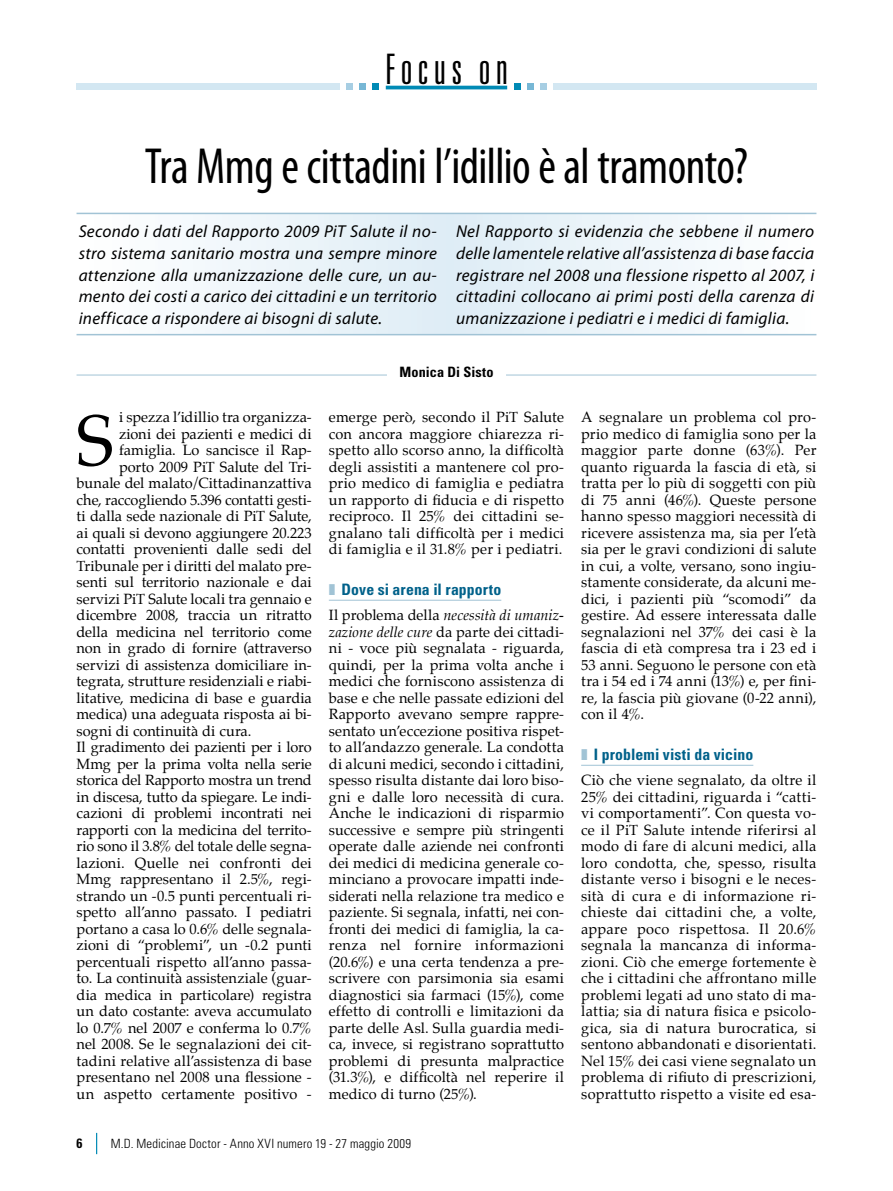
<style>
.page{position:relative;width:893px;height:1191px;background:#fff}
.page>*{position:absolute;margin:0;border:0;box-sizing:border-box;transform-origin:0 0}
.t1{font:72px "Palatino";color:#000}
.t2{font:condensed 51px "Myriad Pro";letter-spacing:-.01em;color:#000;scale:.95 1}
.t3{font:300 ultra-condensed 42px "Univers";color:#000}
.t4{font:italic 17.25px/21.8px "Myriad Pro";letter-spacing:.015em;color:#000;text-align:justify}
.t5{font:700 condensed 15.75px "Univers";letter-spacing:.005em;color:#00618a}
.t6{font:14.55px/16.5px "Palatino";letter-spacing:.005em;color:#000;text-align:justify}
.t7{font:700 condensed 14.25px "Univers";letter-spacing:.01em;color:#000}
.t8{font:700 condensed 13.5px "Univers";color:#000}
.t9{font:300 condensed 12.75px "Univers";letter-spacing:.015em;color:#000}
.s1{color:#a1c3d5}
.s2{font-style:italic}
</style>
<div class="page">
<hr style="left:386px;top:86px;width:121px;height:3px;background:#008ab5">
<svg style="left:372px;top:83px;width:6px;height:6px"></svg>
<div style="left:359px;top:83px;width:7px;height:6px;background:#77b7d5"></div>
<svg style="left:347px;top:83px;width:6px;height:6px"></svg>
<div style="left:77px;top:83px;width:263px;height:6px;background:#d3e7f2"></div>
<svg style="left:540px;top:83px;width:6px;height:6px"></svg>
<div style="left:527px;top:83px;width:7px;height:6px;background:#77b7d5"></div>
<div style="left:514px;top:83px;width:7px;height:6px;background:#008ab5"></div>
<div style="left:553px;top:83px;width:263px;height:6px;background:#d3e7f2"></div>
<svg style="left:96px;top:1132px;width:1px;height:22px"></svg>
<hr style="left:329px;top:600px;width:172px;height:1px;background:#a1c3d5">
<hr style="left:581px;top:765px;width:172px;height:1px;background:#a1c3d5">
<svg style="left:77px;top:214px;width:739px;height:120px"></svg>
<hr style="left:77px;top:213px;width:739px;height:1px;background:#a1c3d5">
<hr style="left:77px;top:334px;width:739px;height:1px;background:#a1c3d5">
<hr style="left:77px;top:375px;width:310px;height:1px;background:#a1c3d5">
<hr style="left:506px;top:375px;width:310px;height:1px;background:#a1c3d5">
<h3 class="t3" style="left:385px;top:47px;width:124px">Focus on</h3>
<h2 class="t2" style="left:145px;top:135px;width:637px">Tra Mmg e cittadini l’idillio è al tramonto?</h2>
<p class="t4" style="left:79px;top:220px;width:360px">Secondo i dati del Rapporto 2009 PiT Salute il no&shy;stro sistema sanitario mostra una sempre minore attenzione alla umanizzazione delle cure, un au&shy;mento dei costi a carico dei cittadini e un territorio inefficace a rispondere ai bisogni di salute.</p>
<p class="t4" style="left:456px;top:220px;width:360px">Nel Rapporto si evidenzia che sebbene il numero delle lamentele relative all’assistenza di base faccia registrare nel 2008 una flessione rispetto al 2007, i cittadini collocano ai primi posti della carenza di umanizzazione i pediatri e i medici di famiglia.</p>
<p class="t7" style="left:399px;top:363px;width:96px">Monica Di Sisto</p>
<p class="t6" style="left:119px;top:409px;width:194px">i spezza l’idillio tra organizza-</p>
<p class="t6" style="left:119px;top:425px;width:194px">zioni dei pazienti e medici di</p>
<p class="t6" style="left:119px;top:442px;width:194px">famiglia. Lo sancisce il Rap-</p>
<p class="t6" style="left:119px;top:458px;width:194px">porto 2009 PiT Salute del Tri-</p>
<p class="t6" style="left:77px;top:475px;width:237px">bunale del malato/Cittadinanzattiva</p>
<p class="t6" style="left:77px;top:491px;width:237px">che, raccogliendo 5.396 contatti gesti-</p>
<p class="t6" style="left:77px;top:508px;width:237px">ti dalla sede nazionale di PiT Salute,</p>
<p class="t6" style="left:77px;top:524px;width:237px">ai quali si devono aggiungere 20.223</p>
<p class="t6" style="left:77px;top:541px;width:237px">contatti provenienti dalle sedi del</p>
<p class="t6" style="left:77px;top:557px;width:237px">Tribunale per i diritti del malato pre-</p>
<p class="t6" style="left:77px;top:574px;width:237px">senti sul territorio nazionale e dai</p>
<p class="t6" style="left:77px;top:590px;width:237px">servizi PiT Salute locali tra gennaio e</p>
<p class="t6" style="left:77px;top:607px;width:237px">dicembre 2008, traccia un ritratto</p>
<p class="t6" style="left:77px;top:623px;width:237px">della medicina nel territorio come</p>
<p class="t6" style="left:77px;top:640px;width:237px">non in grado di fornire (attraverso</p>
<p class="t6" style="left:77px;top:656px;width:237px">servizi di assistenza domiciliare in-</p>
<p class="t6" style="left:77px;top:673px;width:237px">tegrata, strutture residenziali e riabi-</p>
<p class="t6" style="left:77px;top:689px;width:237px">litative, medicina di base e guardia</p>
<p class="t6" style="left:77px;top:706px;width:237px">medica) una adeguata risposta ai bi-</p>
<p class="t6" style="left:77px;top:722px;width:176px">sogni di continuità di cura.</p>
<p class="t6" style="left:77px;top:739px;width:237px">Il gradimento dei pazienti per i loro</p>
<p class="t6" style="left:77px;top:755px;width:237px">Mmg per la prima volta nella serie</p>
<p class="t6" style="left:77px;top:772px;width:237px">storica del Rapporto mostra un trend</p>
<p class="t6" style="left:77px;top:788px;width:237px">in discesa, tutto da spiegare. Le indi-</p>
<p class="t6" style="left:77px;top:805px;width:237px">cazioni di problemi incontrati nei</p>
<p class="t6" style="left:77px;top:821px;width:237px">rapporti con la medicina del territo-</p>
<p class="t6" style="left:77px;top:838px;width:237px">rio sono il 3.8% del totale delle segna-</p>
<p class="t6" style="left:77px;top:854px;width:237px">lazioni. Quelle nei confronti dei</p>
<p class="t6" style="left:77px;top:871px;width:237px">Mmg rappresentano il 2.5%, regi-</p>
<p class="t6" style="left:77px;top:887px;width:237px">strando un -0.5 punti percentuali ri-</p>
<p class="t6" style="left:77px;top:904px;width:237px">spetto all’anno passato. I pediatri</p>
<p class="t6" style="left:77px;top:920px;width:237px">portano a casa lo 0.6% delle segnala-</p>
<p class="t6" style="left:77px;top:937px;width:237px">zioni di “problemi”, un -0.2 punti</p>
<p class="t6" style="left:77px;top:953px;width:237px">percentuali rispetto all’anno passa-</p>
<p class="t6" style="left:77px;top:970px;width:237px">to. La continuità assistenziale (guar-</p>
<p class="t6" style="left:77px;top:986px;width:237px">dia medica in particolare) registra</p>
<p class="t6" style="left:77px;top:1003px;width:237px">un dato costante: aveva accumulato</p>
<p class="t6" style="left:77px;top:1019px;width:237px">lo 0.7% nel 2007 e conferma lo 0.7%</p>
<p class="t6" style="left:77px;top:1036px;width:237px">nel 2008. Se le segnalazioni dei cit-</p>
<p class="t6" style="left:77px;top:1052px;width:237px">tadini relative all’assistenza di base</p>
<p class="t6" style="left:77px;top:1069px;width:237px">presentano nel 2008 una flessione -</p>
<p class="t6" style="left:77px;top:1085px;width:237px">un aspetto certamente positivo -</p>
<h1 class="t1" style="left:77px;top:381px;width:39px">S</h1>
<p class="t6" style="left:329px;top:409px;width:237px">emerge però, secondo il PiT Salute con ancora maggiore chiarezza ri&shy;spetto allo scorso anno, la difficoltà degli assistiti a mantenere col pro&shy;prio medico di famiglia e pediatra un rapporto di fiducia e di rispetto reciproco. Il 25% dei cittadini se&shy;gnalano tali difficoltà per i medici di famiglia e il 31.8% per i pediatri.</p>
<p class="t5" style="left:329px;top:579px;width:174px"><span class="s1">❚</span> Dove si arena il rapporto</p>
<p class="t6" style="left:329px;top:607px;width:237px">Il problema della <span class="s2">necessità di umaniz&shy;zazione delle cure</span> da parte dei cittadi&shy;ni - voce più segnalata - riguarda, quindi, per la prima volta anche i medici che forniscono assistenza di base e che nelle passate edizioni del Rapporto avevano sempre rappre&shy;sentato un’eccezione positiva rispet&shy;to all’andazzo generale. La condotta di alcuni medici, secondo i cittadini, spesso risulta distante dai loro biso&shy;gni e dalle loro necessità di cura.<br>Anche le indicazioni di risparmio successive e sempre più stringenti operate dalle aziende nei confronti dei medici di medicina generale co&shy;minciano a provocare impatti inde&shy;siderati nella relazione tra medico e paziente. Si segnala, infatti, nei con&shy;fronti dei medici di famiglia, la ca&shy;renza nel fornire informazioni (20.6%) e una certa tendenza a pre&shy;scrivere con parsimonia sia esami diagnostici sia farmaci (15%), come effetto di controlli e limitazioni da parte delle Asl. Sulla guardia medi&shy;ca, invece, si registrano soprattutto problemi di presunta malpractice (31.3%), e difficoltà nel reperire il medico di turno (25%).</p>
<p class="t6" style="left:581px;top:409px;width:237px">A segnalare un problema col pro&shy;prio medico di famiglia sono per la maggior parte donne (63%). Per quanto riguarda la fascia di età, si tratta per lo più di soggetti con più di 75 anni (46%). Queste persone hanno spesso maggiori necessità di ricevere assistenza ma, sia per l’età sia per le gravi condizioni di salute in cui, a volte, versano, sono ingiu&shy;stamente considerate, da alcuni me&shy;dici, i pazienti più “scomodi” da gestire. Ad essere interessata dalle segnalazioni nel 37% dei casi è la fascia di età compresa tra i 23 ed i 53 anni. Seguono le persone con età tra i 54 ed i 74 anni (13%) e, per fini&shy;re, la fascia più giovane (0-22 anni), con il 4%.</p>
<p class="t5" style="left:581px;top:744px;width:174px"><span class="s1">❚</span> I problemi visti da vicino</p>
<p class="t6" style="left:581px;top:772px;width:237px">Ciò che viene segnalato, da oltre il 25% dei cittadini, riguarda i “catti&shy;vi comportamenti”. Con questa vo&shy;ce il PiT Salute intende riferirsi al modo di fare di alcuni medici, alla loro condotta, che, spesso, risulta distante verso i bisogni e le neces&shy;sità di cura e di informazione ri&shy;chieste dai cittadini che, a volte, appare poco rispettosa. Il 20.6% segnala la mancanza di informa&shy;zioni. Ciò che emerge fortemente è che i cittadini che affrontano mille problemi legati ad uno stato di ma&shy;lattia; sia di natura fisica e psicolo&shy;gica, sia di natura burocratica, si sentono abbandonati e disorientati.<br>Nel 15% dei casi viene segnalato un problema di rifiuto di prescrizioni, soprattutto rispetto a visite ed esa-</p>
<p class="t8" style="left:77px;top:1135px;width:7px">6</p>
<p class="t9" style="left:111px;top:1136px;width:302px">M.D. Medicinae Doctor - Anno XVI numero 19 - 27 maggio 2009</p>
</div>
